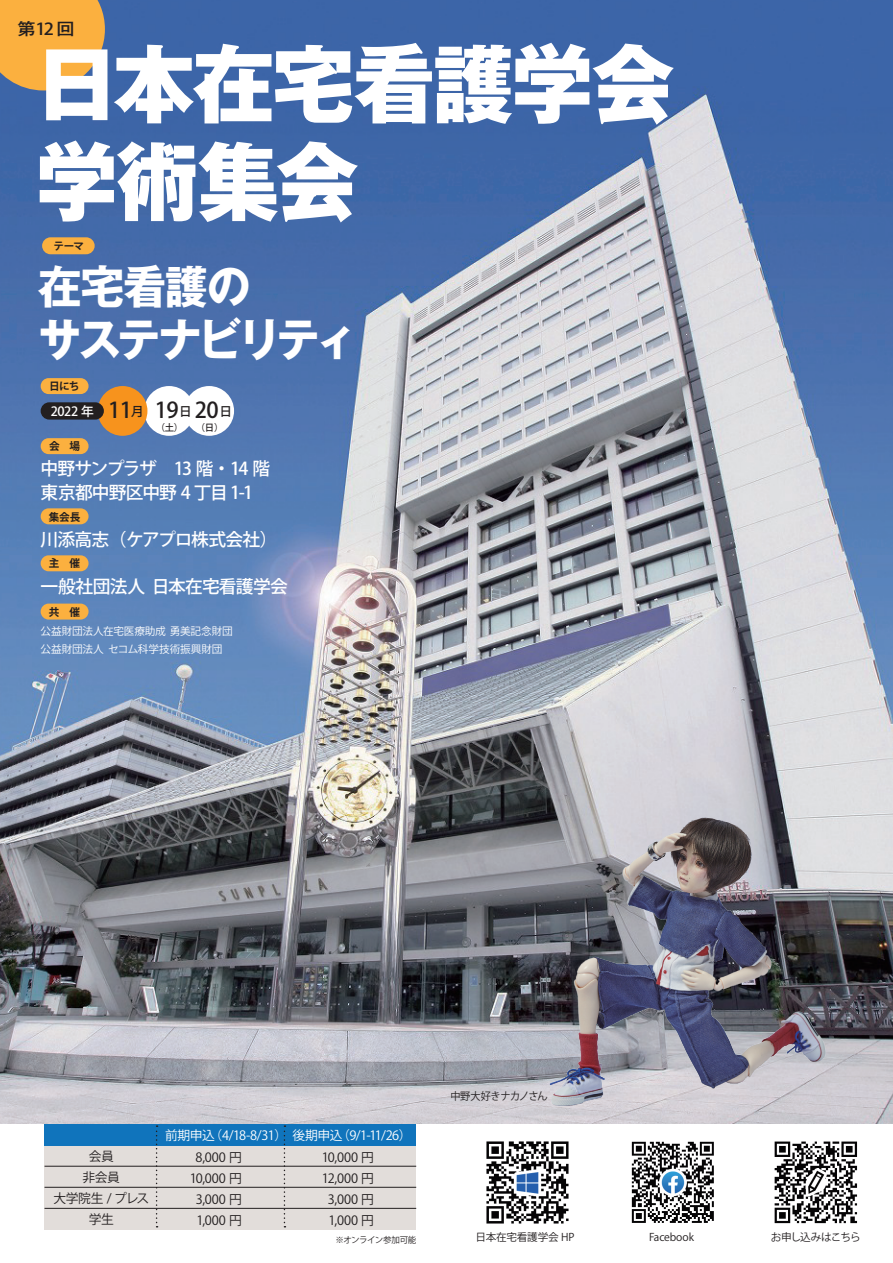
<style>
.page{position:relative;width:893px;height:1263px;background:#fff}
.page>*{position:absolute;margin:0;border:0;box-sizing:border-box;transform-origin:0 0}
.t1{font:800 85.35px/97.8px "Gothic MB101 Pro";letter-spacing:-.03em;color:#fff;scale:.96 1}
.t2{font:700 45.6px/52.8px "Gothic MB101 Pro";letter-spacing:-.085em;color:#fff;scale:.96 1}
.t3{font:500 21.75px "Koz Go Pr 6 N";color:#231f20}
.t4{font:500 17.7px/24px "Koz Go Pr 6 N";letter-spacing:-.045em;color:#fff}
.t5{font:500 16.5px "Gothic MB101 Pro";color:#231f20;scale:1.1 1}
.t6{font:12.75px/21px "Koz Go Pr 6 N";color:#231f20;text-align:center}
.t7{font:12.75px "Koz Go Pr 6 N";letter-spacing:-.035em;color:#fff}
.t8{font:12.75px/21px "Koz Go Pr 6 N";letter-spacing:-.035em;color:#231f20;text-align:center}
.t9{font:500 12.75px "Koz Go Pr 6 N";color:#fff}
.t10{font:10.65px/18px "Koz Go Pr 6 N";letter-spacing:-.015em;color:#fff}
.t11{font:10.65px "Koz Go Pr 6 N";letter-spacing:-.025em;color:#231f20}
.t12{font:700 10.65px "Koz Go Pr 6 N";letter-spacing:-.05em;color:#231f20}
.t13{font:10.65px "Koz Go Pr 6 N";letter-spacing:-.045em;color:#231f20;scale:.96 1}
.t14{font:10.65px "Koz Go Pr 6 N";letter-spacing:-.08em;color:#231f20}
.t15{font:500 9.3px "Koz Go Pr 6 N";color:#231f20}
.t16{font:8.55px "Koz Go Pr 6 N";letter-spacing:-.045em;color:#231f20}
.s1{font-family:"Koz Go Pr 6 N"}
.s2{font-size:21.75px;color:#231f20}
.s3{font-size:12.6px;color:#231f20}
.s4{font-size:12.6px}
</style>
<div class="page">
<img style="left:631px;top:1141px;width:83px;height:82px">
<img style="left:774px;top:1141px;width:84px;height:83px">
<img style="left:486px;top:1141px;width:83px;height:83px">
<img style="left:0;top:0;width:893px;height:1123px">
<img style="left:514px;top:796px;width:340px;height:319px">
<svg style="left:0;top:0;width:105px;height:90px;background:#e5a74b"></svg>
<div style="left:42px;top:237px;width:53px;height:17px;background:#fbb03f;border-radius:8px"></div>
<div style="left:45px;top:1208px;width:371px;height:21px;background:#e2ddda"></div>
<div style="left:45px;top:1187px;width:371px;height:21px;background:#e2ddda"></div>
<div style="left:45px;top:1166px;width:371px;height:21px;background:#e2ddda"></div>
<div style="left:45px;top:1145px;width:371px;height:21px;background:#e2ddda"></div>
<div style="left:45px;top:1124px;width:371px;height:21px;background:#1074bc"></div>
<svg style="left:156px;top:1125px;width:2px;height:102px"></svg>
<svg style="left:284px;top:1125px;width:1px;height:102px"></svg>
<div style="left:41px;top:555px;width:48px;height:16px;background:#fbb03f;border-radius:8px"></div>
<div style="left:41px;top:604px;width:48px;height:15px;background:#fbb03f;border-radius:8px"></div>
<div style="left:41px;top:508px;width:48px;height:16px;background:#fbb03f;border-radius:8px"></div>
<div style="left:41px;top:438px;width:48px;height:16px;background:#fbb03f;border-radius:8px"></div>
<div style="left:41px;top:378px;width:48px;height:16px;background:#fbb03f;border-radius:8px"></div>
<div style="left:184px;top:386px;width:50px;height:50px;background:#fff;border-radius:50%"></div>
<div style="left:144px;top:386px;width:50px;height:50px;background:#fff;border-radius:50%"></div>
<div style="left:98px;top:386px;width:49px;height:50px;background:#f7931d;border-radius:50%"></div>
<hr style="left:45px;top:1166px;width:371px;height:1px;background:#231f20">
<hr style="left:45px;top:1187px;width:371px;height:1px;background:#231f20">
<hr style="left:45px;top:1208px;width:371px;height:1px;background:#231f20">
<div style="left:41px;top:402px;width:63px;height:18px;background:#231f20;border-radius:9px"></div>
<p class="t5" style="left:17px;top:15px;width:54px">第<span class="s1">12</span>回</p>
<h1 class="t1" style="left:36px;top:25px;width:666px">日本在宅看護学会学術集会</h1>
<p class="t12" style="left:53px;top:240px;width:32px">テーマ</p>
<h2 class="t2" style="left:38px;top:255px;width:335px">在宅看護の<br>サステナビリティ</h2>
<p class="t12" style="left:49px;top:380px;width:32px">日にち</p>
<p class="t9" style="left:51px;top:404px;width:95px">2022 年 <span class="s2">11</span><span class="s3">月</span></p>
<p class="t12" style="left:49px;top:440px;width:33px">会 場</p>
<p class="t3" style="left:155px;top:398px;width:79px">19<span class="s4">日</span> 20<span class="s4">日</span></p>
<p class="t15" style="left:196px;top:422px;width:29px">（日）</p>
<p class="t15" style="left:156px;top:422px;width:29px">（土）</p>
<p class="t4" style="left:41px;top:457px;width:231px">中野サンプラザ　13 階・14 階東京都中野区中野 4 丁目 1-1</p>
<p class="t4" style="left:41px;top:528px;width:239px">川添高志（ケアプロ株式会社）</p>
<p class="t4" style="left:41px;top:575px;width:249px">一般社団法人 日本在宅看護学会</p>
<p class="t10" style="left:41px;top:623px;width:194px">公益財団法人在宅医療助成 勇美記念財団公益財団法人 セコム科学技術振興財団</p>
<p class="t12" style="left:49px;top:511px;width:33px">集会長</p>
<p class="t12" style="left:49px;top:557px;width:33px">主　催</p>
<p class="t12" style="left:49px;top:606px;width:33px">共　催</p>
<p class="t8" style="left:53px;top:1146px;width:97px">会員<br>非会員<br>大学院生 / プレス学生</p>
<p class="t7" style="left:165px;top:1128px;width:248px">前期申込（4/18-8/31）後期申込（9/1-11/26）</p>
<p class="t6" style="left:322px;top:1147px;width:54px">10,000 円<br>12,000 円<br>3,000 円<br>1,000 円</p>
<p class="t6" style="left:190px;top:1147px;width:54px">8,000 円<br>10,000 円<br>3,000 円<br>1,000 円</p>
<p class="t13" style="left:450px;top:1090px;width:103px">中野大好きナカノさん</p>
<p class="t16" style="left:336px;top:1235px;width:82px">※オンライン参加可能</p>
<p class="t11" style="left:476px;top:1231px;width:100px">日本在宅看護学会 HP</p>
<p class="t11" style="left:649px;top:1231px;width:46px">Facebook</p>
<p class="t14" style="left:771px;top:1231px;width:91px">お申し込みはこちら</p>
</div>
